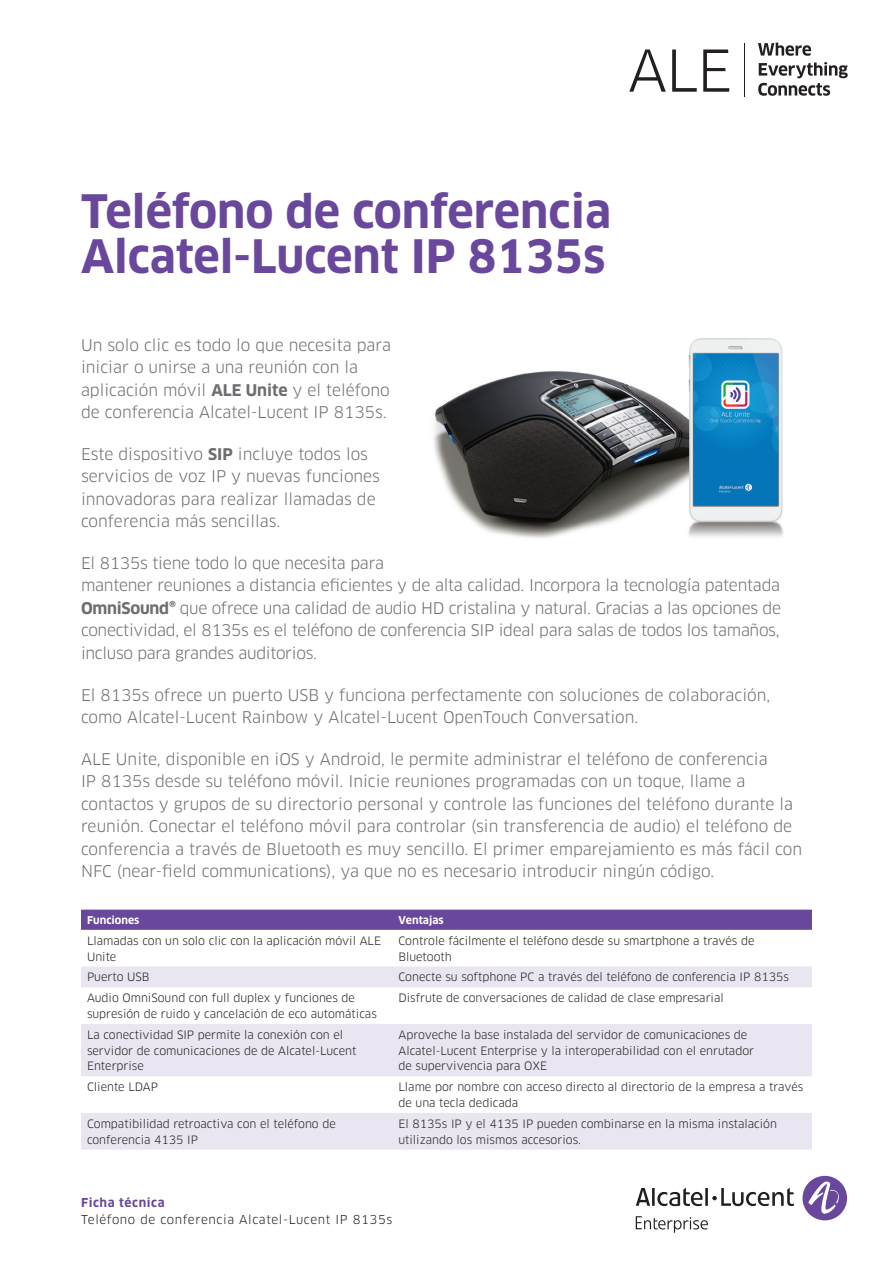
<style>
.page{position:relative;width:893px;height:1263px;background:#fff}
.page>*{position:absolute;margin:0;border:0;box-sizing:border-box;transform-origin:0 0}
.Title_1{font:700 45px/45px "Clan OT";color:#69479c}
.Intro_body{font:15.75px/22.5px "Clan OT";color:#6c6d70}
.Intro_body-2{font:15.75px/22.5px "Clan OT";letter-spacing:-.02em;color:#6c6d70}
.t1{font:12px "Clan OT";letter-spacing:.05em;color:#231f20}
.t2{font:700 12px "Clan OT";letter-spacing:.05em;color:#69479c}
.Table_body{font:11.25px/15.8px "Clan OT";color:#231f20}
.Table_head{font:700 10.5px "Clan OT";color:#fff}
.s1{font-weight:700}
</style>
<div class="page">
<svg style="left:758px;top:43px;width:53px;height:13px"></svg>
<svg style="left:758px;top:62px;width:90px;height:34px"></svg>
<svg style="left:629px;top:50px;width:37px;height:42px"></svg>
<svg style="left:672px;top:50px;width:25px;height:42px"></svg>
<svg style="left:703px;top:50px;width:26px;height:42px"></svg>
<hr style="left:744px;top:43px;width:1px;height:53px;background:#231f20">
<div style="left:802px;top:1176px;width:45px;height:44px;background:#69479c;border-radius:50%"></div>
<svg style="left:808px;top:1181px;width:34px;height:33px"></svg>
<svg style="left:636px;top:1188px;width:158px;height:18px"></svg>
<svg style="left:636px;top:1216px;width:72px;height:16px"></svg>
<div style="left:81px;top:910px;width:731px;height:20px;background:#69479c"></div>
<svg style="left:81px;top:966px;width:731px;height:183px;fill:#e9e5f1"></svg>
<img style="left:433px;top:338px;width:350px;height:200px">
<p class="Title_1" style="left:81px;top:190px;width:532px">Teléfono de conferencia<br>Alcatel-Lucent IP 8135s</p>
<p class="Intro_body" style="left:81px;top:334px;width:312px">Un solo clic es todo lo que necesita para iniciar o unirse a una reunión con la aplicación móvil <span class="s1">ALE Unite</span> y el teléfono de conferencia Alcatel-Lucent IP 8135s.</p>
<p class="Intro_body" style="left:81px;top:443px;width:300px">Este dispositivo <span class="s1">SIP</span> incluye todos los servicios de voz IP y nuevas funciones innovadoras para realizar llamadas de conferencia más sencillas.</p>
<p class="Intro_body-2" style="left:81px;top:552px;width:701px">El 8135s tiene todo lo que necesita para<br>mantener reuniones a distancia eficientes y de alta calidad. Incorpora la tecnología patentada <span class="s1">OmniSound®</span> que ofrece una calidad de audio HD cristalina y natural. Gracias a las opciones de conectividad, el 8135s es el teléfono de conferencia SIP ideal para salas de todos los tamaños, incluso para grandes auditorios.</p>
<p class="Intro_body" style="left:81px;top:683px;width:691px">El 8135s ofrece un puerto USB y funciona perfectamente con soluciones de colaboración, como Alcatel-Lucent Rainbow y Alcatel-Lucent OpenTouch Conversation.</p>
<p class="Intro_body" style="left:81px;top:748px;width:723px">ALE Unite, disponible en iOS y Android, le permite administrar el teléfono de conferencia<br>IP 8135s desde su teléfono móvil. Inicie reuniones programadas con un toque, llame a contactos y grupos de su directorio personal y controle las funciones del teléfono durante la reunión. Conectar el teléfono móvil para controlar (sin transferencia de audio) el teléfono de conferencia a través de Bluetooth es muy sencillo. El primer emparejamiento es más fácil con NFC (near-field communications), ya que no es necesario introducir ningún código.</p>
<p class="Table_head" style="left:87px;top:914px;width:54px">Funciones</p>
<p class="Table_head" style="left:398px;top:914px;width:47px">Ventajas</p>
<p class="Table_body" style="left:87px;top:933px;width:296px">Llamadas con un solo clic con la aplicación móvil ALE<br>Unite</p>
<p class="Table_body" style="left:398px;top:933px;width:357px">Controle fácilmente el teléfono desde su smartphone a través de<br>Bluetooth</p>
<p class="Table_body" style="left:87px;top:969px;width:64px">Puerto USB</p>
<p class="Table_body" style="left:398px;top:969px;width:392px">Conecte su softphone PC a través del teléfono de conferencia IP 8135s</p>
<p class="Table_body" style="left:87px;top:990px;width:291px">Audio OmniSound con full duplex y funciones de supresión de ruido y cancelación de eco automáticas</p>
<p class="Table_body" style="left:398px;top:990px;width:327px">Disfrute de conversaciones de calidad de clase empresarial</p>
<p class="Table_body" style="left:87px;top:1027px;width:258px">La conectividad SIP permite la conexión con el</p>
<p class="Table_body" style="left:87px;top:1042px;width:271px">servidor de comunicaciones de de Alcatel-Lucent<br>Enterprise</p>
<p class="Table_body" style="left:398px;top:1027px;width:357px">Aproveche la base instalada del servidor de comunicaciones de<br>Alcatel-Lucent Enterprise y la interoperabilidad con el enrutador de supervivencia para OXE</p>
<p class="Table_body" style="left:87px;top:1079px;width:73px">Cliente LDAP</p>
<p class="Table_body" style="left:398px;top:1079px;width:406px">Llame por nombre con acceso directo al directorio de la empresa a través de una tecla dedicada</p>
<p class="Table_body" style="left:87px;top:1116px;width:250px">Compatibilidad retroactiva con el teléfono de conferencia 4135 IP</p>
<p class="Table_body" style="left:398px;top:1116px;width:380px">El 8135s IP y el 4135 IP pueden combinarse en la misma instalación utilizando los mismos accesorios.</p>
<p class="t2" style="left:81px;top:1196px;width:85px">Ficha técnica</p>
<p class="t1" style="left:81px;top:1212px;width:313px">Teléfono de conferencia Alcatel-Lucent IP 8135s</p>
</div>
